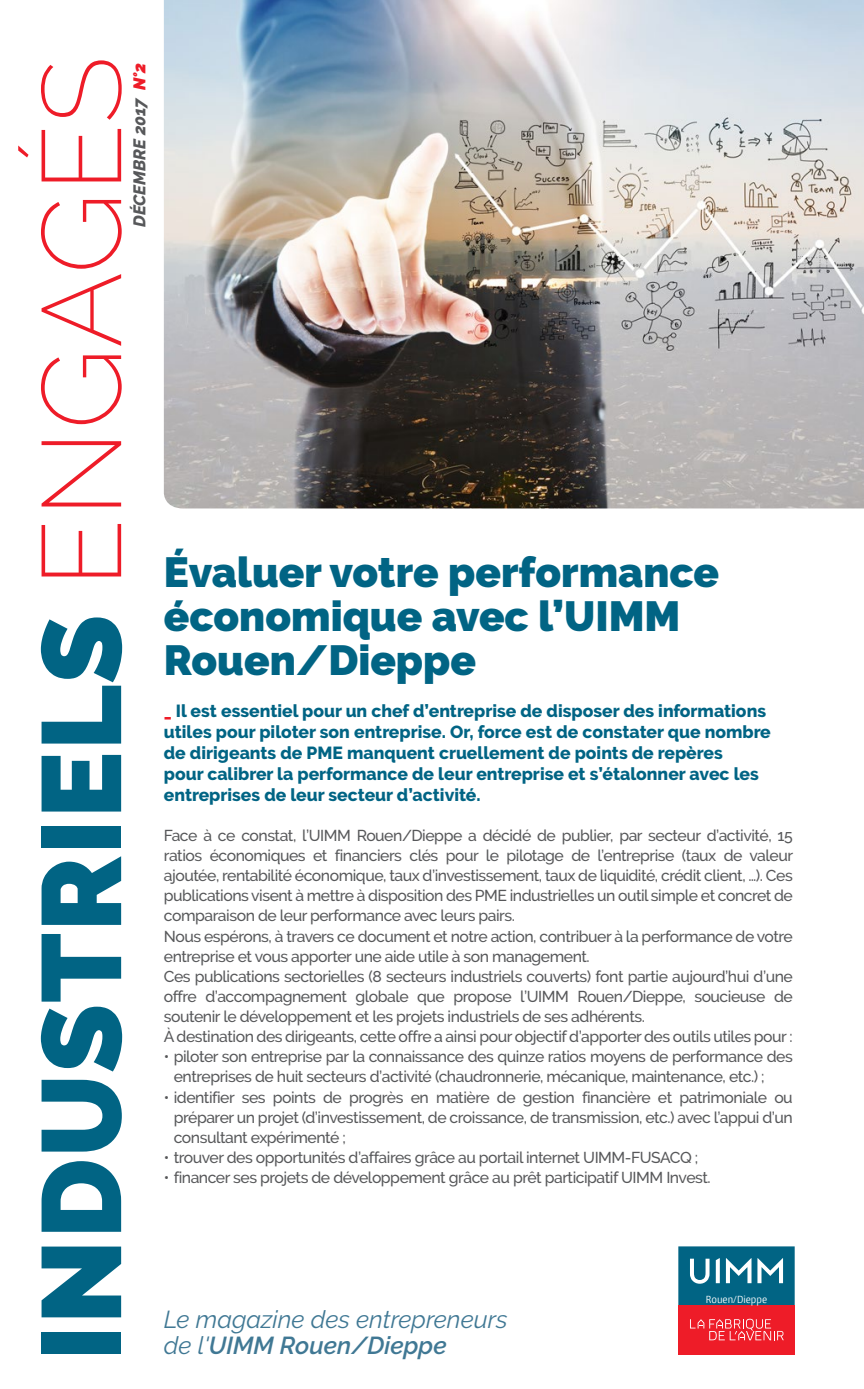
<style>
.page{position:relative;width:864px;height:1389px;background:#fff}
.page>*{position:absolute;margin:0;border:0;box-sizing:border-box;transform-origin:0 0}
.t1{font:900 112px "Raleway";letter-spacing:.01em;color:#016484}
.t2{font:900 42px/43.8px "Raleway";color:#016484}
.t3{font:italic 24.5px "Raleway";color:#407894}
.t4{font:italic 600 24.5px "Raleway";color:#407894}
.t5{font:800 17.5px/21px "Raleway";color:#016484}
.t6{font:italic 800 16.8px "Raleway";color:#57585a}
.t7{font:500 15.75px/20.1px "Raleway";letter-spacing:-.03em;color:#57585a}
.t8{font:condensed 9.45px "Burlingame Pro";color:#fff}
.s1{font-weight:200;color:#ee1c28}
.s2{font-weight:900;color:#ee1c28}
.s3{color:#ee1c28}
.s4{font-weight:400}
</style>
<div class="page">
<img style="left:164px;top:0;width:699px;height:508px">
<div style="left:678px;top:1305px;width:116px;height:49px;background:#ee1c28"></div>
<svg style="left:678px;top:1246px;width:116px;height:59px;background:#247994"></svg>
<svg style="left:690px;top:1319px;width:93px;height:21px"></svg>
<h1 class="t1" style="left:17px;top:1361px;width:1306px;rotate:-90deg">INDUSTRIELS <span class="s1">ENGAGÉS</span></h1>
<p class="t6" style="left:130px;top:227px;width:166px;rotate:-90deg">DÉCEMBRE 2017 <span class="s2">N°2</span></p>
<h2 class="t2" style="left:164px;top:551px;width:556px">Évaluer votre performance économique avec l’UIMM<br>Rouen/Dieppe</h2>
<p class="t5" style="left:164px;top:700px;width:608px"><span class="s3">_</span> Il est essentiel pour un chef d’entreprise de disposer des informations utiles pour piloter son entreprise. Or, force est de constater que nombre de dirigeants de PME manquent cruellement de points de repères<br>pour calibrer la performance de leur entreprise et s’étalonner avec les entreprises de leur secteur d’activité.</p>
<p class="t7" style="left:164px;top:825px;width:630px">Face à ce constat, l’UIMM Rouen/Dieppe a décidé de publier, par secteur d’activité, 15 ratios économiques et financiers clés pour le pilotage de l’entreprise (taux de valeur ajoutée, rentabilité économique, taux d’investissement, taux de liquidité, crédit client, …). Ces publications visent à mettre à disposition des PME industrielles un outil simple et concret de comparaison de leur performance avec leurs pairs.<br>Nous espérons, à travers ce document et notre action, contribuer à la performance de votre entreprise et vous apporter une aide utile à son management.<br>Ces publications sectorielles (8 secteurs industriels couverts) font partie aujourd’hui d’une offre d’accompagnement globale que propose l’UIMM Rouen/Dieppe, soucieuse de soutenir le développement et les projets industriels de ses adhérents.<br>À destination des dirigeants, cette offre a ainsi pour objectif d’apporter des outils utiles pour :</p>
<p class="t7" style="left:174px;top:1047px;width:620px;text-indent:-10px">• piloter son entreprise par la connaissance des quinze ratios moyens de performance des entreprises de huit secteurs d’activité (chaudronnerie, mécanique, maintenance, etc.) ;</p>
<p class="t7" style="left:174px;top:1087px;width:620px;text-align:justify;text-indent:-10px">• identifier ses points de progrès en matière de gestion financière et patrimoniale ou préparer un projet (d’investissement, de croissance, de transmission, etc.) avec l’appui d’un consultant expérimenté ;</p>
<p class="t7" style="left:164px;top:1147px;width:536px">• trouver des opportunités d’affaires grâce au portail internet UIMM-FUSACQ ;</p>
<p class="t7" style="left:164px;top:1167px;width:548px">• financer ses projets de développement grâce au prêt participatif UIMM Invest.</p>
<h3 class="t3" style="left:164px;top:1305px;width:345px">Le magazine des entrepreneurs</h3>
<h3 class="t4" style="left:164px;top:1331px;width:284px"><span class="s4">de l'</span>UIMM Rouen/Dieppe</h3>
<p class="t8" style="left:705px;top:1293px;width:63px">Rouen/Dieppe</p>
</div>
